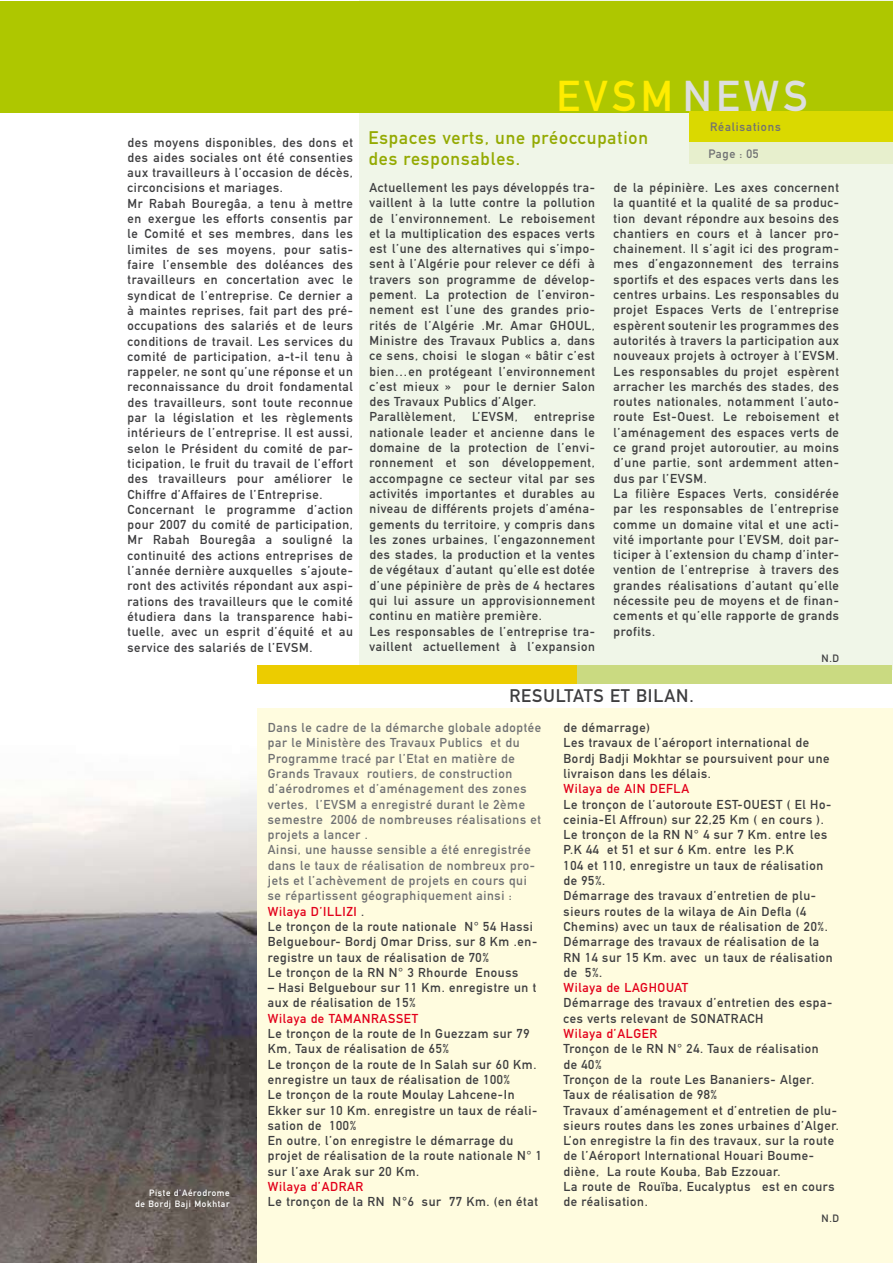
<style>
.page{position:relative;width:893px;height:1263px;background:#fff}
.page>*{position:absolute;margin:0;border:0;box-sizing:border-box;transform-origin:0 0}
.t1{font:42.45px "DIN Mittelschrift Std";letter-spacing:.1em;color:#ffec00}
.t2{font:18px/21.6px "DIN Mittelschrift Std";letter-spacing:.05em;color:#94aa02}
.t3{font:18px "DIN Mittelschrift Std";letter-spacing:.05em;color:#3e3e40}
.t4{font:12.75px/15.3px "DIN Mittelschrift Std";letter-spacing:.05em;color:#3e3e40}
.t5{font:12.75px/15.3px "DIN Mittelschrift Std";letter-spacing:.05em;color:#707173}
.t6{font:12.75px "DIN Mittelschrift Std";letter-spacing:.05em;color:#e2001a}
.t7{font:12px "DIN Mittelschrift Std";letter-spacing:.07em;color:#707173}
.t8{font:10.5px "DIN Mittelschrift Std";color:#3e3e40}
.t9{font:9px/10.8px "DIN Mittelschrift Std";letter-spacing:.07em;color:#fff;text-align:right}
.s1{color:#dddedf}
.s2{color:#e2001a}
.s3{color:#3e3e40}
</style>
<div class="page">
<img style="left:0;top:708px;width:380px;height:555px">
<div style="left:359px;top:0;width:534px;height:669px;background:#f0f6e8"></div>
<div style="left:257px;top:709px;width:636px;height:554px;background:#fffcdf"></div>
<div style="left:1px;top:1px;width:892px;height:111px;background:#aec700"></div>
<div style="left:0;top:1px;width:12px;height:111px;background:#aec700"></div>
<div style="left:690px;top:135px;width:203px;height:29px;background:#e7efcd"></div>
<div style="left:690px;top:112px;width:203px;height:30px;background:#dad900"></div>
<div style="left:505px;top:665px;width:386px;height:19px;background:#cada81"></div>
<div style="left:257px;top:665px;width:320px;height:19px;background:#eccc00"></div>
<p class="t4" style="left:128px;top:135px;width:227px">des moyens disponibles, des dons et des aides sociales ont été consenties aux travailleurs à l’occasion de décès, circoncisions et mariages.<br>Mr Rabah Bouregâa, a tenu à mettre en exergue les efforts consentis par le Comité et ses membres, dans les limites de ses moyens, pour satis&shy;faire l’ensemble des doléances des travailleurs en concertation avec le syndicat de l’entreprise. Ce dernier a à maintes reprises, fait part des pré&shy;occupations des salariés et de leurs conditions de travail. Les services du comité de participation, a-t-il tenu à rappeler, ne sont qu’une réponse et un reconnaissance du droit fondamental des travailleurs, sont toute reconnue par la législation et les règlements intérieurs de l’entreprise. Il est aussi, selon le Président du comité de par&shy;ticipation, le fruit du travail de l’effort des travailleurs pour améliorer le Chiffre d’Affaires de l’Entreprise.<br>Concernant le programme d’action pour 2007 du comité de participation, Mr Rabah Bouregâa a souligné la continuité des actions entreprises de l’année dernière auxquelles s’ajoute&shy;ront des activités répondant aux aspi&shy;rations des travailleurs que le comité étudiera dans la transparence habi&shy;tuelle, avec un esprit d’équité et au service des salariés de l’EVSM.</p>
<h1 class="t1" style="left:556px;top:72px;width:253px">EVSM <span class="s1">NEWS</span></h1>
<p class="t7" style="left:710px;top:120px;width:72px">Réalisations</p>
<h2 class="t2" style="left:369px;top:127px;width:281px">Espaces verts, une préoccupation des responsables.</h2>
<p class="t4" style="left:369px;top:180px;width:227px">Actuellement les pays développés tra&shy;vaillent à la lutte contre la pollution de l’environnement. Le reboisement et la multiplication des espaces verts est l’une des alternatives qui s’impo&shy;sent à l’Algérie pour relever ce défi à travers son programme de dévelop&shy;pement. La protection de l’environ&shy;nement est l’une des grandes prio&shy;rités de l’Algérie .Mr. Amar GHOUL, Ministre des Travaux Publics a, dans ce sens, choisi le slogan « bâtir c’est bien…en protégeant l’environnement c’est mieux » pour le dernier Salon des Travaux Publics d’Alger.<br>Parallèlement,</p>
<p class="t7" style="left:708px;top:147px;width:52px">Page : 05</p>
<p class="t4" style="left:614px;top:180px;width:227px">de la pépinière. Les axes concernent la quantité et la qualité de sa produc&shy;tion devant répondre aux besoins des chantiers en cours et à lancer pro&shy;chainement. Il s’agit ici des program&shy;mes d’engazonnement des terrains sportifs et des espaces verts dans les centres urbains. Les responsables du projet Espaces Verts de l’entreprise espèrent soutenir les programmes des autorités à travers la participation aux nouveaux projets à octroyer à l’EVSM.<br>Les responsables du projet espèrent arracher les marchés des stades, des routes nationales, notamment l’auto&shy;route Est-Ouest. Le reboisement et l’aménagement des espaces verts de ce grand projet autoroutier, au moins d’une partie, sont ardemment atten&shy;dus par l’EVSM.<br>La filière Espaces Verts, considérée par les responsables de l’entreprise comme un domaine vital et une acti&shy;vité importante pour l’EVSM, doit par&shy;ticiper à l’extension du champ d’inter&shy;vention de l’entreprise à travers des grandes réalisations d’autant qu’elle nécessite peu de moyens et de finan&shy;cements et qu’elle rapporte de grands profits.</p>
<p class="t4" style="left:472px;top:409px;width:47px">L’EVSM,</p>
<p class="t4" style="left:369px;top:409px;width:227px;text-indent:165px">entreprise nationale leader et ancienne dans le domaine de la protection de l’envi&shy;ronnement et son développement, accompagne ce secteur vital par ses activités importantes et durables au niveau de différents projets d’aména&shy;gements du territoire, y compris dans les zones urbaines, l’engazonnement des stades, la production et la ventes de végétaux d’autant qu’elle est dotée d’une pépinière de près de 4 hectares qui lui assure un approvisionnement continu en matière première.<br>Les responsables de l’entreprise tra&shy;vaillent actuellement à l’expansion</p>
<p class="t8" style="left:822px;top:652px;width:19px">N.D</p>
<h2 class="t3" style="left:509px;top:685px;width:186px">RESULTATS ET BILAN.</h2>
<p class="t9" style="left:135px;top:1187px;width:96px">Piste d’Aérodrome<br>de Bordj Baji Mokhtar</p>
<p class="t5" style="left:268px;top:720px;width:275px">Dans le cadre de la démarche globale adoptée par le Ministère des Travaux Publics et du Programme tracé par l’Etat en matière de Grands Travaux routiers, de construction d’aérodromes et d’aménagement des zones vertes, l’EVSM a enregistré durant le 2ème semestre 2006 de nombreuses réalisations et projets a lancer .<br>Ainsi, une hausse sensible a été enregistrée dans le taux de réalisation de nombreux pro&shy;jets et l’achèvement de projets en cours qui se répartissent géographiquement ainsi :<br><span class="s2">Wilaya D’ILLIZI</span> <span class="s3">.<br>Le tronçon de la route nationale N° 54 Hassi Belguebour- Bordj Omar Driss, sur 8 Km .en&shy;registre un taux de réalisation de 70%<br>Le tronçon de la RN N° 3 Rhourde Enouss</span></p>
<p class="t4" style="left:268px;top:980px;width:270px">– Hasi Belguebour sur 11 Km. enregistre un t aux de réalisation de 15%</p>
<p class="t6" style="left:268px;top:1011px;width:152px">Wilaya de TAMANRASSET</p>
<p class="t4" style="left:268px;top:1026px;width:276px">Le tronçon de la route de In Guezzam sur 79<br>Km, Taux de réalisation de 65%<br>Le tronçon de la route de In Salah sur 60 Km. enregistre un taux de réalisation de 100%<br>Le tronçon de la route Moulay Lahcene-In Ekker sur 10 Km. enregistre un taux de réali&shy;sation de 100%<br>En outre, l’on enregistre le démarrage du projet de réalisation de la route nationale N° 1 sur l’axe Arak sur 20 Km.</p>
<p class="t6" style="left:268px;top:1179px;width:97px">Wilaya d’ADRAR</p>
<p class="t4" style="left:268px;top:1194px;width:272px">Le tronçon de la RN N°6 sur 77 Km. (en état</p>
<p class="t4" style="left:564px;top:720px;width:267px">de démarrage)<br>Les travaux de l’aéroport international de<br>Bordj Badji Mokhtar se poursuivent pour une livraison dans les délais.</p>
<p class="t6" style="left:564px;top:781px;width:127px">Wilaya de AIN DEFLA</p>
<p class="t4" style="left:564px;top:796px;width:271px">Le tronçon de l’autoroute EST-OUEST ( El Ho&shy;ceinia-El Affroun) sur 22,25 Km ( en cours ).<br>Le tronçon de la RN N° 4 sur 7 Km. entre les P.K 44 et 51 et sur 6 Km. entre les P.K<br>104 et 110, enregistre un taux de réalisation de 95%.<br>Démarrage des travaux d’entretien de plu&shy;sieurs routes de la wilaya de Ain Defla (4<br>Chemins) avec un taux de réalisation de 20%.<br>Démarrage des travaux de réalisation de la RN 14 sur 15 Km. avec un taux de réalisation de 5%.</p>
<p class="t6" style="left:564px;top:980px;width:126px">Wilaya de LAGHOUAT</p>
<p class="t4" style="left:564px;top:995px;width:270px">Démarrage des travaux d’entretien des espa&shy;ces verts relevant de SONATRACH</p>
<p class="t6" style="left:564px;top:1026px;width:95px">Wilaya d’ALGER</p>
<p class="t4" style="left:564px;top:1041px;width:277px">Tronçon de le RN N° 24. Taux de réalisation<br>de 40%<br>Tronçon de la route Les Bananiers- Alger.<br>Taux de réalisation de 98%<br>Travaux d’aménagement et d’entretien de plu&shy;sieurs routes dans les zones urbaines d’Alger.<br>L’on enregistre la fin des travaux, sur la route de l’Aéroport International Houari Boume&shy;diène, La route Kouba, Bab Ezzouar.<br>La route de Rouïba, Eucalyptus est en cours de réalisation.</p>
<p class="t8" style="left:822px;top:1212px;width:19px">N.D</p>
</div>
